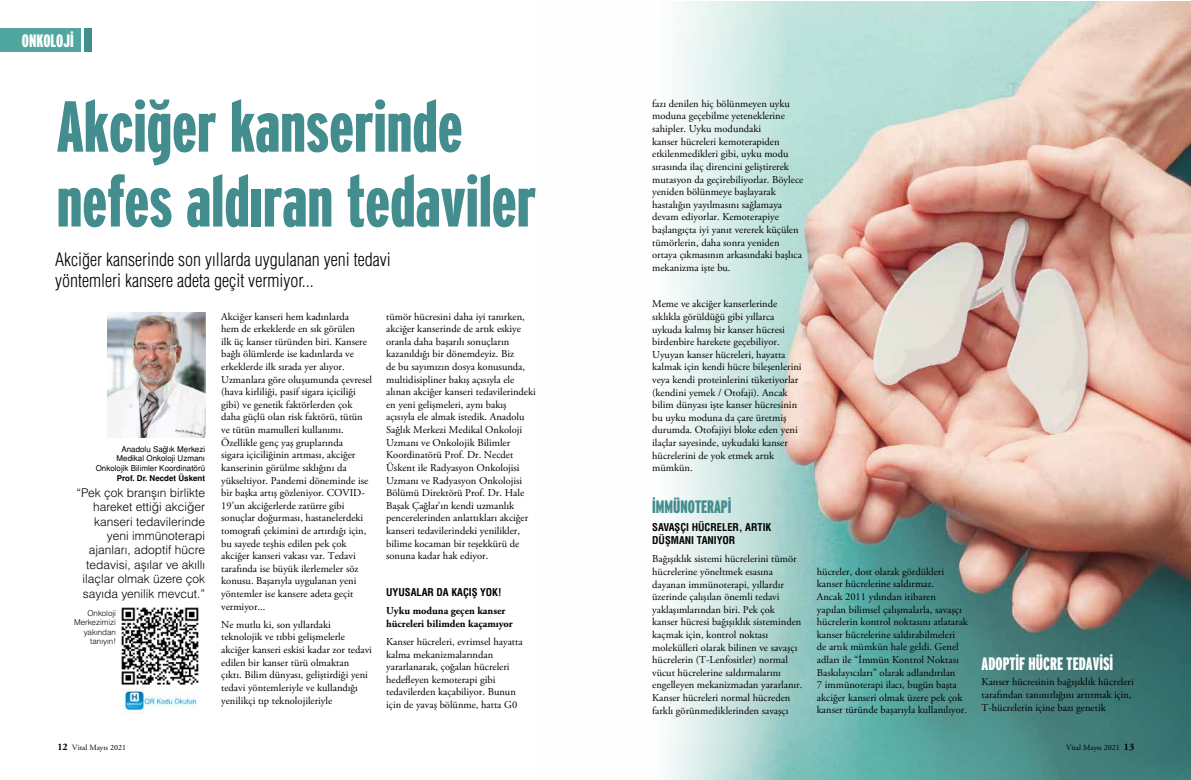
<style>
.page{position:relative;width:1191px;height:780px;background:#fff}
.page>*{position:absolute;margin:0;border:0;box-sizing:border-box;transform-origin:0 0}
.t1{font:900 extra-condensed 72px/74.8px "Interstate";color:#438d8f}
.t2{font:18px/21.6px "Helvetica Condensed Light Tr";color:#000}
.t3{font:900 extra-condensed 18px "Interstate";color:#fff}
.t4{font:900 extra-condensed 18px "Interstate";color:#438d8f}
.t5{font:12px/14.4px "Helvetica Light Normal Tr";color:#000;text-align:right}
.t6{font:10.5px/12.6px "Adobe Garamond Pro";color:#000}
.t7{font:10.5px/12.6px "Helvetica Cond Bold Tr";color:#000}
.t8{font:700 10.5px/12.6px "Adobe Garamond Pro";color:#000}
.t9{font:8px/9.6px "Helvetica Normal Tr";color:#000;text-align:right}
.t10{font:8px/9.6px "Helvetica Light Normal Tr";color:#000;text-align:right}
.t11{font:8px "Adobe Garamond Pro";color:#000}
.t12{font:700 8px "Helvetica Tr";color:#000}
.s1{font-weight:700;font-size:10px}
</style>
<div class="page">
<img style="left:667px;top:2px;width:524px;height:778px">
<div style="left:0;top:28px;width:80px;height:24px;background:#50a79f"></div>
<div style="left:84px;top:28px;width:7px;height:24px;background:#438d8f"></div>
<img style="left:107px;top:312px;width:98px;height:125px">
<img style="left:121px;top:607px;width:78px;height:78px">
<img style="left:122px;top:687px;width:77px;height:26px">
<h2 class="t3" style="left:22px;top:30px;width:53px">ONKOLOJİ</h2>
<h1 class="t1" style="left:57px;top:89px;width:481px">Akciğer kanserinde nefes aldıran tedaviler</h1>
<h2 class="t2" style="left:55px;top:248px;width:337px">Akciğer kanserinde son yıllarda uygulanan yeni tedavi yöntemleri kansere adeta geçit vermiyor...</h2>
<p class="t9" style="left:96px;top:444px;width:111px">Anadolu Sağlık Merkezi<br>Medikal Onkoloji Uzmanı<br>Onkolojik Bilimler Koordinatörü</p>
<p class="t12" style="left:117px;top:473px;width:90px">Prof. Dr. Necdet Üskent</p>
<p class="t5" style="left:76px;top:485px;width:130px">“Pek çok branşın birlikte hareket ettiği akciğer kanseri tedavilerinde yeni immünoterapi ajanları, adoptif hücre tedavisi, aşılar ve akıllı ilaçlar olmak üzere çok sayıda yenilik mevcut.”</p>
<p class="t10" style="left:74px;top:607px;width:43px">Onkoloji<br>Merkezimizi yakından tanıyın!</p>
<p class="t6" style="left:221px;top:310px;width:152px">Akciğer kanseri hem kadınlarda<br>hem de erkeklerde en sık görülen<br>ilk üç kanser türünden biri. Kansere bağlı ölümlerde ise kadınlarda ve erkeklerde ilk sırada yer alıyor.<br>Uzmanlara göre oluşumunda çevresel (hava kirliliği, pasif sigara içiciliği gibi) ve genetik faktörlerden çok daha güçlü olan risk faktörü, tütün ve tütün mamulleri kullanımı.<br>Özellikle genç yaş gruplarında<br>sigara içiciliğinin artması, akciğer kanserinin görülme sıklığını da yükseltiyor. Pandemi döneminde ise bir başka artış gözleniyor. COVID-19’un akciğerlerde zatürre gibi sonuçlar doğurması, hastanelerdeki tomografi çekimini de artırdığı için, bu sayede teşhis edilen pek çok akciğer kanseri vakası var. Tedavi tarafında ise büyük ilerlemeler söz konusu. Başarıyla uygulanan yeni yöntemler ise kansere adeta geçit vermiyor...</p>
<p class="t6" style="left:221px;top:618px;width:152px">Ne mutlu ki, son yıllardaki teknolojik ve tıbbi gelişmelerle akciğer kanseri eskisi kadar zor tedavi edilen bir kanser türü olmaktan çıktı. Bilim dünyası, geliştirdiği yeni tedavi yöntemleriyle ve kullandığı yenilikçi tıp teknolojileriyle</p>
<p class="t6" style="left:386px;top:310px;width:151px">tümör hücresini daha iyi tanırken, akciğer kanserinde de artık eskiye oranla daha başarılı sonuçların kazanıldığı bir dönemdeyiz. Biz<br>de bu sayımızın dosya konusunda, multidisipliner bakış açısıyla ele alınan akciğer kanseri tedavilerindeki en yeni gelişmeleri, aynı bakış açısıyla ele almak istedik. Anadolu Sağlık Merkezi Medikal Onkoloji Uzmanı ve Onkolojik Bilimler Koordinatörü Prof. Dr. Necdet Üskent ile Radyasyon Onkolojisi Uzmanı ve Radyasyon Onkolojisi Bölümü Direktörü Prof. Dr. Hale Başak Çağlar’ın kendi uzmanlık pencerelerinden anlattıkları akciğer kanseri tedavilerindeki yenilikler, bilime kocaman bir teşekkürü de sonuna kadar hak ediyor.</p>
<p class="t7" style="left:386px;top:585px;width:117px">UYUSALAR DA KAÇIŞ YOK!</p>
<p class="t8" style="left:386px;top:604px;width:128px">Uyku moduna geçen kanser hücreleri bilimden kaçamıyor</p>
<p class="t6" style="left:386px;top:635px;width:138px">Kanser hücreleri, evrimsel hayatta kalma mekanizmalarından yararlanarak, çoğalan hücreleri hedefleyen kemoterapi gibi tedavilerden kaçabiliyor. Bunun için de yavaş bölünme, hatta G0</p>
<p class="t6" style="left:652px;top:98px;width:153px">fazı denilen hiç bölünmeyen uyku moduna geçebilme yeteneklerine sahipler. Uyku modundaki<br>kanser hücreleri kemoterapiden etkilenmedikleri gibi, uyku modu sırasında ilaç direncini geliştirerek mutasyon da geçirebiliyorlar. Böylece yeniden bölünmeye başlayarak hastalığın yayılmasını sağlamaya devam ediyorlar. Kemoterapiye başlangıçta iyi yanıt vererek küçülen tümörlerin, daha sonra yeniden ortaya çıkmasının arkasındaki başlıca mekanizma işte bu.</p>
<p class="t6" style="left:652px;top:298px;width:151px">Meme ve akciğer kanserlerinde sıklıkla görüldüğü gibi yıllarca uykuda kalmış bir kanser hücresi birdenbire harekete geçebiliyor.<br>Uyuyan kanser hücreleri, hayatta kalmak için kendi hücre bileşenlerini veya kendi proteinlerini tüketiyorlar (kendini yemek / Otofaji). Ancak bilim dünyası işte kanser hücresinin bu uyku moduna da çare üretmiş durumda. Otofajiyi bloke eden yeni ilaçlar sayesinde, uykudaki kanser hücrelerini de yok etmek artık mümkün.</p>
<h2 class="t4" style="left:652px;top:497px;width:81px">İMMÜNOTERAPİ</h2>
<p class="t7" style="left:652px;top:521px;width:121px">SAVAŞÇI HÜCRELER, ARTIK<br>DÜŞMANI TANIYOR</p>
<p class="t6" style="left:652px;top:553px;width:152px">Bağışıklık sistemi hücrelerini tümör hücrelerine yöneltmek esasına dayanan immünoterapi, yıllardır üzerinde çalışılan önemli tedavi yaklaşımlarından biri. Pek çok kanser hücresi bağışıklık sisteminden kaçmak için, kontrol noktası molekülleri olarak bilinen ve savaşçı hücrelerin (T-Lenfositler) normal vücut hücrelerine saldırmalarını engelleyen mekanizmadan yararlanır.<br>Kanser hücreleri normal hücreden farklı görünmediklerinden savaşçı</p>
<p class="t6" style="left:817px;top:565px;width:153px">hücreler, dost olarak gördükleri kanser hücrelerine saldırmaz.<br>Ancak 2011 yılından itibaren<br>yapılan bilimsel çalışmalarla, savaşçı hücrelerin kontrol noktasını atlatarak kanser hücrelerine saldırabilmeleri<br>de artık mümkün hale geldi. Genel adları ile “İmmün Kontrol Noktası Baskılayıcıları” olarak adlandırılan<br>7 immünoterapi ilacı, bugün başta akciğer kanseri olmak üzere pek çok kanser türünde başarıyla kullanılıyor.</p>
<h2 class="t3" style="left:981px;top:653px;width:133px">ADOPTİF HÜCRE TEDAVİSİ</h2>
<p class="t6" style="left:981px;top:676px;width:154px">Kanser hücresinin bağışıklık hücreleri tarafından tanınırlığını artırmak için,<br>T-hücrelerin içine bazı genetik</p>
<p class="t11" style="left:57px;top:743px;width:70px"><span class="s1">12</span> Vital Mayıs 2021</p>
<p class="t11" style="left:1066px;top:743px;width:70px">Vital Mayıs 2021 <span class="s1">13</span></p>
</div>
